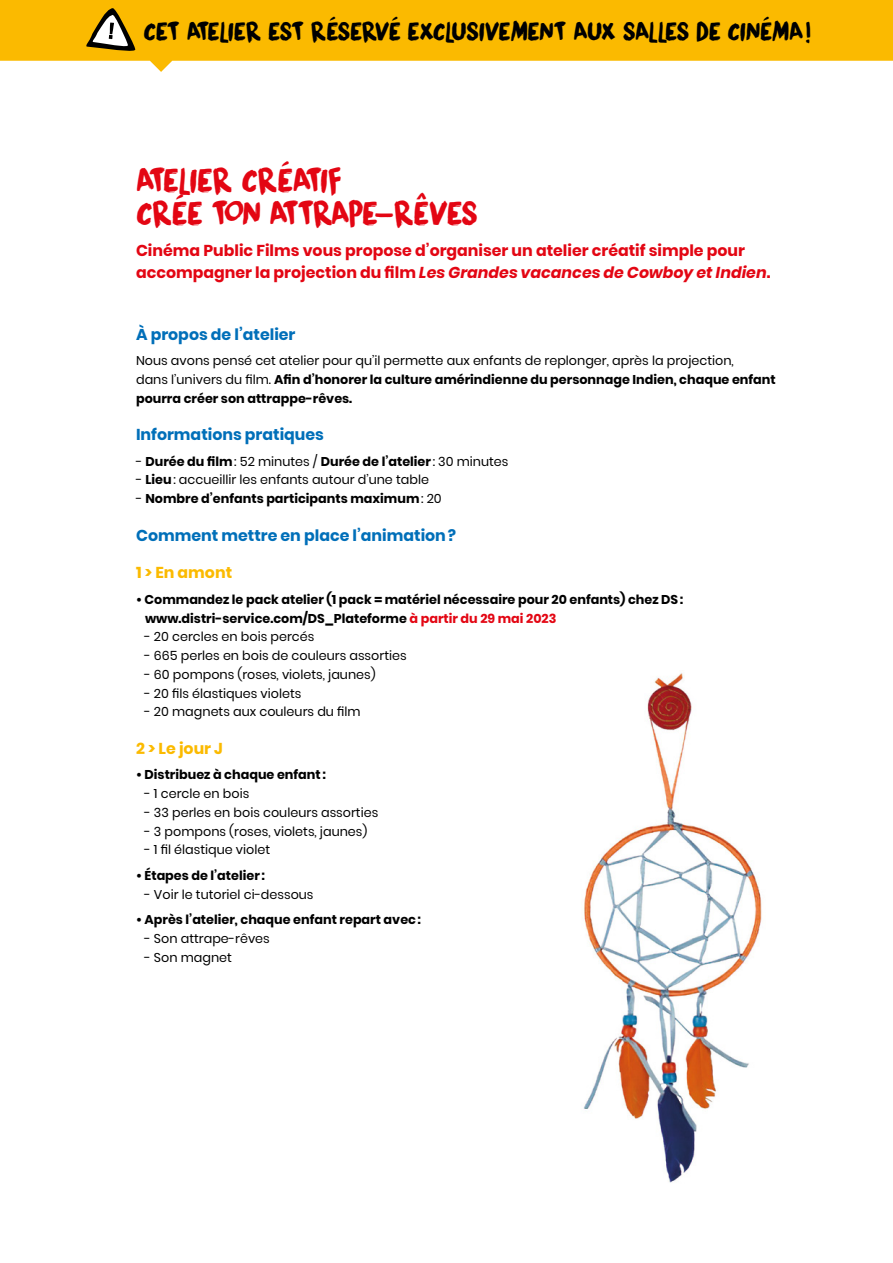
<style>
.page{position:relative;width:893px;height:1263px;background:#fff}
.page>*{position:absolute;margin:0;border:0;box-sizing:border-box;transform-origin:0 0}
.t1{font:33px/33px "DK Liquid Embrace";letter-spacing:-.05em;color:#e30613}
.t2{font:25.5px "DK Liquid Embrace";letter-spacing:-.02em;color:#000}
.t3{font:700 15.75px/21.8px "Poppins";color:#e30613}
.t4{font:700 15.75px "Poppins";color:#006fb9}
.t5{font:700 15.75px "Poppins";color:#fbba00}
.t6{font:12.75px/18.8px "Poppins";color:#000}
.t7{font:700 12.75px/18.8px "Poppins";color:#000}
.s1{font-style:italic}
.s2{font-weight:700}
.s3{font-weight:400}
.s4{color:#e30613}
</style>
<div class="page">
<svg style="left:0;top:0;width:893px;height:72px;fill:#fbba00"></svg>
<svg style="left:84px;top:7px;width:52px;height:45px"></svg>
<img style="left:583px;top:673px;width:179px;height:510px">
<h2 class="t2" style="left:143px;top:12px;width:669px">CET ATELIER EST RÉSERVÉ EXCLUSIVEMENT AUX SALLES DE CINÉMA!</h2>
<h1 class="t1" style="left:136px;top:163px;width:343px">ATELIER CRÉATIF<br>CRÉE TON ATTRAPE-RÊVES</h1>
<p class="t3" style="left:136px;top:240px;width:636px">Cinéma Public Films vous propose d’organiser un atelier créatif simple pour accompagner la projection du film <span class="s1">Les Grandes vacances de Cowboy et Indien</span>.</p>
<p class="t4" style="left:136px;top:325px;width:161px">À propos de l’atelier</p>
<p class="t6" style="left:136px;top:351px;width:641px">Nous avons pensé cet atelier pour qu’il permette aux enfants de replonger, après la projection,<br>dans l’univers du film. <span class="s2">Afin d’honorer la culture amérindienne du personnage Indien, chaque enfant pourra créer son attrappe-rêves.</span></p>
<p class="t4" style="left:136px;top:426px;width:189px">Informations pratiques</p>
<p class="t7" style="left:136px;top:452px;width:374px"><span class="s3">-</span> Durée du film<span class="s3">: 52 minutes /</span> Durée de l’atelier <span class="s3">: 30 minutes</span></p>
<p class="t6" style="left:136px;top:471px;width:294px">- <span class="s2">Lieu</span>: accueillir les enfants autour d’une table</p>
<p class="t7" style="left:136px;top:489px;width:307px"><span class="s3">-</span> Nombre d’enfants participants maximum<span class="s3">: 20</span></p>
<p class="t4" style="left:136px;top:526px;width:322px">Comment mettre en place l’animation?</p>
<p class="t5" style="left:136px;top:564px;width:98px">1 &gt; En amont</p>
<p class="t7" style="left:145px;top:590px;width:540px;text-indent:-9px">• Commandez le pack atelier (1 pack = matériel nécessaire pour 20 enfants) chez DS: www.distri-service.com/DS_Plateforme <span class="s4">à partir du 29 mai 2023</span></p>
<p class="t6" style="left:145px;top:627px;width:171px">- 20 cercles en bois percés</p>
<p class="t6" style="left:145px;top:646px;width:264px">- 665 perles en bois de couleurs assorties</p>
<p class="t6" style="left:145px;top:665px;width:233px">- 60 pompons (roses, violets, jaunes)</p>
<p class="t6" style="left:145px;top:684px;width:158px">- 20 fils élastiques violets</p>
<p class="t6" style="left:145px;top:702px;width:217px">- 20 magnets aux couleurs du film</p>
<p class="t5" style="left:136px;top:739px;width:88px">2 &gt; Le jour J</p>
<p class="t7" style="left:136px;top:765px;width:191px">• Distribuez à chaque enfant :</p>
<p class="t6" style="left:145px;top:784px;width:106px">- 1 cercle en bois</p>
<p class="t6" style="left:145px;top:803px;width:235px">- 33 perles en bois couleurs assorties</p>
<p class="t6" style="left:145px;top:822px;width:224px">- 3 pompons (roses, violets, jaunes)</p>
<p class="t6" style="left:145px;top:840px;width:127px">- 1 fil élastique violet</p>
<p class="t7" style="left:136px;top:866px;width:130px">• Étapes de l’atelier :</p>
<p class="t6" style="left:145px;top:885px;width:170px">- Voir le tutoriel ci-dessous</p>
<p class="t7" style="left:136px;top:910px;width:287px">• Après l’atelier, chaque enfant repart avec:</p>
<p class="t6" style="left:145px;top:929px;width:127px">- Son attrape-rêves</p>
<p class="t6" style="left:145px;top:948px;width:89px">- Son magnet</p>
</div>
